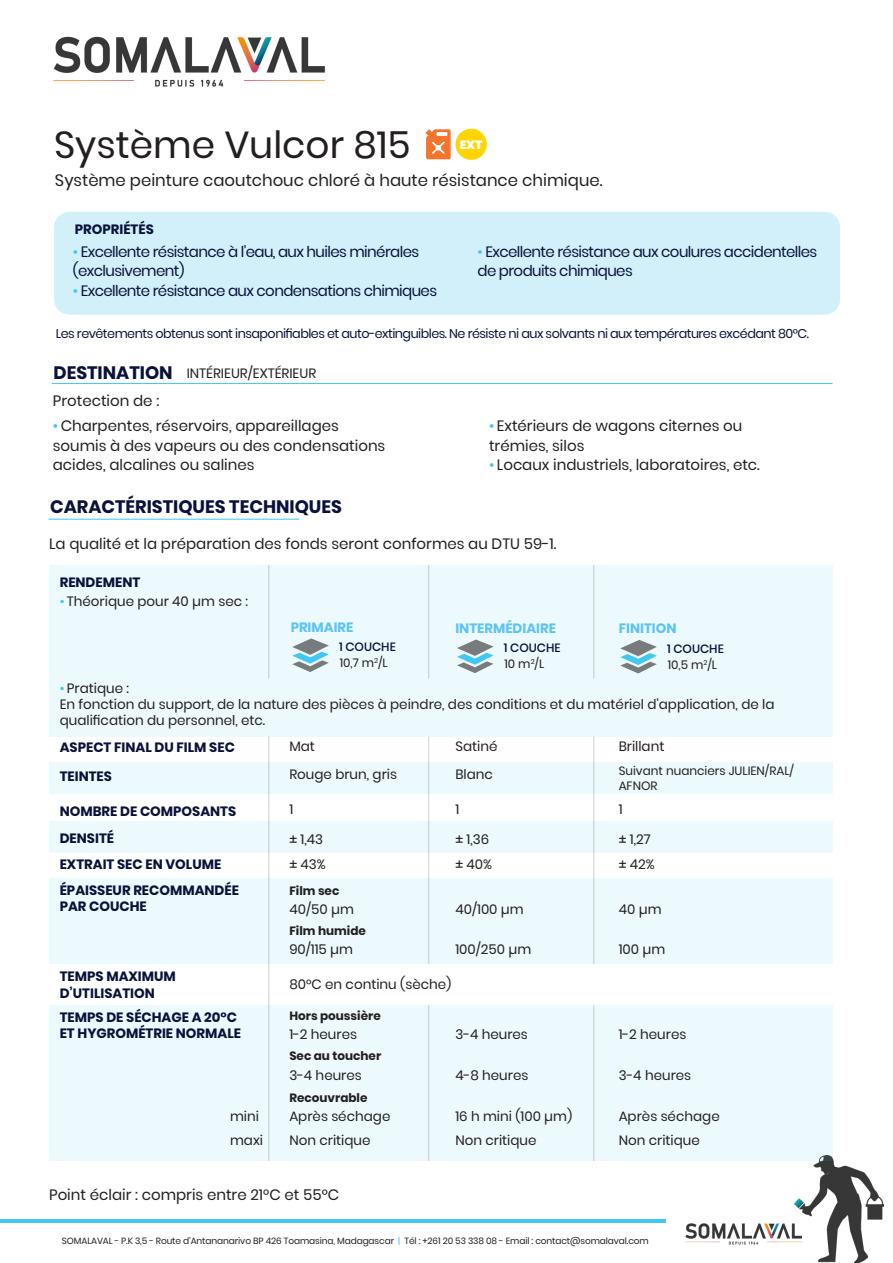
<style>
.page{position:relative;width:893px;height:1263px;background:#fff}
.page>*{position:absolute;margin:0;border:0;box-sizing:border-box;transform-origin:0 0}
.t1{font:37.5px "Poppins";color:#231f20}
.t2{font:700 18px "Poppins";color:#0a123b}
.t3{font:16.5px "Poppins";color:#231f20}
.t4{font:15px/19.5px "Poppins";color:#231f20}
.t5{font:15px/19.5px "Poppins";letter-spacing:-.04em;color:#0a123b}
.t6{font:13.5px/16.2px "Poppins";color:#231f20}
.t7{font:700 13.5px "Poppins";color:#0a123b}
.t8{font:700 13.5px "Poppins";color:#5cc4f2}
.t9{font:12.75px "Poppins";letter-spacing:-.04em;color:#0a123b}
.t10{font:12px/14.4px "Poppins";color:#231f20}
.t11{font:700 12px "Poppins";color:#231f20}
.t12{font:500 12px "Poppins";color:#0a123b}
.t13{font:900 12px "Poppins";color:#fff}
.t14{font:9px "Poppins";letter-spacing:-.01em;color:#231f20}
.s1{color:#40c7f4}
</style>
<div class="page">
<hr style="left:0;top:1219px;width:666px;height:3px;background:#40c7f4">
<img style="left:685px;top:1223px;width:109px;height:22px">
<img style="left:794px;top:1159px;width:90px;height:104px">
<img style="left:53px;top:36px;width:272px;height:51px">
<div style="left:49px;top:565px;width:784px;height:171px;background:#ecf9fd"></div>
<div style="left:49px;top:762px;width:784px;height:31px;background:#ecf9fd"></div>
<div style="left:49px;top:821px;width:784px;height:31px;background:#ecf9fd"></div>
<div style="left:49px;top:879px;width:784px;height:85px;background:#ecf9fd"></div>
<div style="left:49px;top:1005px;width:784px;height:156px;background:#ecf9fd"></div>
<div style="left:54px;top:212px;width:786px;height:103px;background:#d1f0fa;border-radius:15px"></div>
<div style="left:456px;top:129px;width:31px;height:31px;background:#fed503;border-radius:50%"></div>
<svg style="left:425px;top:129px;width:26px;height:30px"></svg>
<hr style="left:52px;top:383px;width:781px;height:1px;background:#40c7f4">
<hr style="left:49px;top:519px;width:250px;height:1px;background:#40c7f4">
<svg style="left:292px;top:638px;width:37px;height:34px"></svg>
<svg style="left:457px;top:639px;width:37px;height:34px"></svg>
<svg style="left:620px;top:640px;width:37px;height:33px"></svg>
<hr style="left:268px;top:565px;width:1px;height:114px;background:#231f20">
<hr style="left:428px;top:565px;width:1px;height:114px;background:#231f20">
<hr style="left:593px;top:565px;width:1px;height:114px;background:#231f20">
<hr style="left:268px;top:736px;width:1px;height:425px;background:#231f20">
<hr style="left:428px;top:736px;width:1px;height:228px;background:#231f20">
<hr style="left:428px;top:1005px;width:1px;height:156px;background:#231f20">
<hr style="left:593px;top:736px;width:1px;height:228px;background:#231f20">
<hr style="left:593px;top:1005px;width:1px;height:156px;background:#231f20">
<p class="t1" style="left:54px;top:123px;width:358px">Système Vulcor 815</p>
<p class="t13" style="left:460px;top:138px;width:24px">EXT</p>
<p class="t3" style="left:55px;top:171px;width:549px">Système peinture caoutchouc chloré à haute résistance chimique.</p>
<p class="t7" style="left:75px;top:222px;width:80px">PROPRIÉTÉS</p>
<p class="t5" style="left:73px;top:242px;width:348px"><span class="s1">•</span> Excellente résistance à l’eau, aux huiles minérales (exclusivement)</p>
<p class="t5" style="left:73px;top:281px;width:366px"><span class="s1">•</span> Excellente résistance aux condensations chimiques</p>
<p class="t5" style="left:478px;top:242px;width:341px"><span class="s1">•</span> Excellente résistance aux coulures accidentelles</p>
<p class="t5" style="left:478px;top:261px;width:157px">de produits chimiques</p>
<p class="t9" style="left:56px;top:326px;width:755px">Les revêtements obtenus sont insaponifiables et auto-extinguibles. Ne résiste ni aux solvants ni aux températures excédant 80°C.</p>
<p class="t6" style="left:187px;top:366px;width:131px">INTÉRIEUR/EXTÉRIEUR</p>
<p class="t4" style="left:53px;top:416px;width:288px"><span class="s1">•</span> Charpentes, réservoirs, appareillages</p>
<p class="t4" style="left:53px;top:436px;width:334px">soumis à des vapeurs ou des condensations acides, alcalines ou salines</p>
<p class="t2" style="left:53px;top:363px;width:121px">DESTINATION</p>
<p class="t4" style="left:53px;top:391px;width:108px">Protection de :</p>
<p class="t4" style="left:489px;top:416px;width:255px"><span class="s1">•</span> Extérieurs de wagons citernes ou trémies, silos</p>
<p class="t4" style="left:489px;top:455px;width:272px"><span class="s1">•</span> Locaux industriels, laboratoires, etc.</p>
<p class="t2" style="left:50px;top:497px;width:293px">CARACTÉRISTIQUES TECHNIQUES</p>
<p class="t4" style="left:49px;top:534px;width:509px">La qualité et la préparation des fonds seront conformes au DTU 59-1.</p>
<p class="t7" style="left:60px;top:574px;width:82px">RENDEMENT</p>
<p class="t6" style="left:60px;top:593px;width:190px"><span class="s1">•</span> Théorique pour 40 µm sec :</p>
<p class="t8" style="left:291px;top:619px;width:64px">PRIMAIRE</p>
<p class="t12" style="left:339px;top:640px;width:58px">1 COUCHE</p>
<p class="t10" style="left:340px;top:656px;width:49px">10,7 m<sup>2</sup>/L</p>
<p class="t8" style="left:455px;top:620px;width:102px">INTERMÉDIAIRE</p>
<p class="t12" style="left:504px;top:641px;width:58px">1 COUCHE</p>
<p class="t10" style="left:504px;top:657px;width:41px">10 m<sup>2</sup>/L</p>
<p class="t8" style="left:619px;top:620px;width:59px">FINITION</p>
<p class="t12" style="left:667px;top:641px;width:58px">1 COUCHE</p>
<p class="t10" style="left:668px;top:657px;width:51px">10,5 m<sup>2</sup>/L</p>
<p class="t6" style="left:60px;top:680px;width:71px"><span class="s1">•</span> Pratique :</p>
<p class="t6" style="left:60px;top:696px;width:716px">En fonction du support, de la nature des pièces à peindre, des conditions et du matériel d’application, de la qualification du personnel, etc.</p>
<p class="t7" style="left:60px;top:740px;width:177px">ASPECT FINAL DU FILM SEC</p>
<p class="t7" style="left:60px;top:768px;width:54px">TEINTES</p>
<p class="t7" style="left:60px;top:803px;width:178px">NOMBRE DE COMPOSANTS</p>
<p class="t7" style="left:60px;top:831px;width:56px">DENSITÉ</p>
<p class="t7" style="left:60px;top:856px;width:163px">EXTRAIT SEC EN VOLUME</p>
<p class="t7" style="left:60px;top:882px;width:181px">ÉPAISSEUR RECOMMANDÉE</p>
<p class="t7" style="left:60px;top:899px;width:89px">PAR COUCHE</p>
<p class="t7" style="left:60px;top:969px;width:118px">TEMPS MAXIMUM</p>
<p class="t7" style="left:60px;top:985px;width:97px">D’UTILISATION</p>
<p class="t7" style="left:60px;top:1009px;width:179px">TEMPS DE SÉCHAGE A 20°C</p>
<p class="t7" style="left:60px;top:1026px;width:183px">ET HYGROMÉTRIE NORMALE</p>
<p class="t6" style="left:230px;top:1108px;width:30px">mini</p>
<p class="t6" style="left:230px;top:1132px;width:35px">maxi</p>
<p class="t6" style="left:289px;top:738px;width:27px">Mat</p>
<p class="t6" style="left:289px;top:766px;width:109px">Rouge brun, gris</p>
<p class="t6" style="left:289px;top:801px;width:5px">1</p>
<p class="t6" style="left:289px;top:831px;width:35px">± 1,43</p>
<p class="t6" style="left:289px;top:857px;width:38px">± 43%</p>
<p class="t11" style="left:289px;top:884px;width:52px">Film sec</p>
<p class="t6" style="left:289px;top:901px;width:66px">40/50 µm</p>
<p class="t11" style="left:289px;top:924px;width:78px">Film humide</p>
<p class="t6" style="left:289px;top:941px;width:65px">90/115 µm</p>
<p class="t6" style="left:455px;top:738px;width:44px">Satiné</p>
<p class="t6" style="left:455px;top:766px;width:39px">Blanc</p>
<p class="t6" style="left:455px;top:801px;width:5px">1</p>
<p class="t6" style="left:455px;top:831px;width:35px">± 1,36</p>
<p class="t6" style="left:455px;top:857px;width:38px">± 40%</p>
<p class="t6" style="left:455px;top:901px;width:70px">40/100 µm</p>
<p class="t6" style="left:455px;top:941px;width:77px">100/250 µm</p>
<p class="t6" style="left:289px;top:976px;width:164px">80°C en continu (sèche)</p>
<p class="t11" style="left:289px;top:1009px;width:93px">Hors poussière</p>
<p class="t6" style="left:289px;top:1027px;width:69px">1-2 heures</p>
<p class="t11" style="left:289px;top:1049px;width:93px">Sec au toucher</p>
<p class="t11" style="left:289px;top:1091px;width:80px">Recouvrable</p>
<p class="t6" style="left:289px;top:1067px;width:74px">3-4 heures</p>
<p class="t6" style="left:289px;top:1108px;width:103px">Après séchage</p>
<p class="t6" style="left:289px;top:1132px;width:83px">Non critique</p>
<p class="t6" style="left:455px;top:1027px;width:74px">3-4 heures</p>
<p class="t6" style="left:455px;top:1067px;width:75px">4-8 heures</p>
<p class="t6" style="left:455px;top:1108px;width:118px">16 h mini (100 µm)</p>
<p class="t6" style="left:455px;top:1132px;width:83px">Non critique</p>
<p class="t4" style="left:49px;top:1185px;width:292px">Point éclair : compris entre 21°C et 55°C</p>
<p class="t6" style="left:619px;top:738px;width:47px">Brillant</p>
<p class="t10" style="left:619px;top:764px;width:177px">Suivant nuanciers JULIEN/RAL/<br>AFNOR</p>
<p class="t6" style="left:619px;top:801px;width:5px">1</p>
<p class="t6" style="left:619px;top:831px;width:33px">± 1,27</p>
<p class="t6" style="left:619px;top:857px;width:38px">± 42%</p>
<p class="t6" style="left:619px;top:901px;width:44px">40 µm</p>
<p class="t6" style="left:619px;top:941px;width:48px">100 µm</p>
<p class="t6" style="left:619px;top:1027px;width:69px">1-2 heures</p>
<p class="t6" style="left:619px;top:1067px;width:74px">3-4 heures</p>
<p class="t6" style="left:619px;top:1108px;width:103px">Après séchage</p>
<p class="t6" style="left:619px;top:1132px;width:83px">Non critique</p>
<p class="t14" style="left:62px;top:1236px;width:588px">SOMALAVAL - P.K 3,5 - Route d’Antananarivo BP 426 Toamasina, Madagascar <span class="s1">|</span> Tél : +261 20 53 338 08 - Email : contact@somalaval.com</p>
</div>
